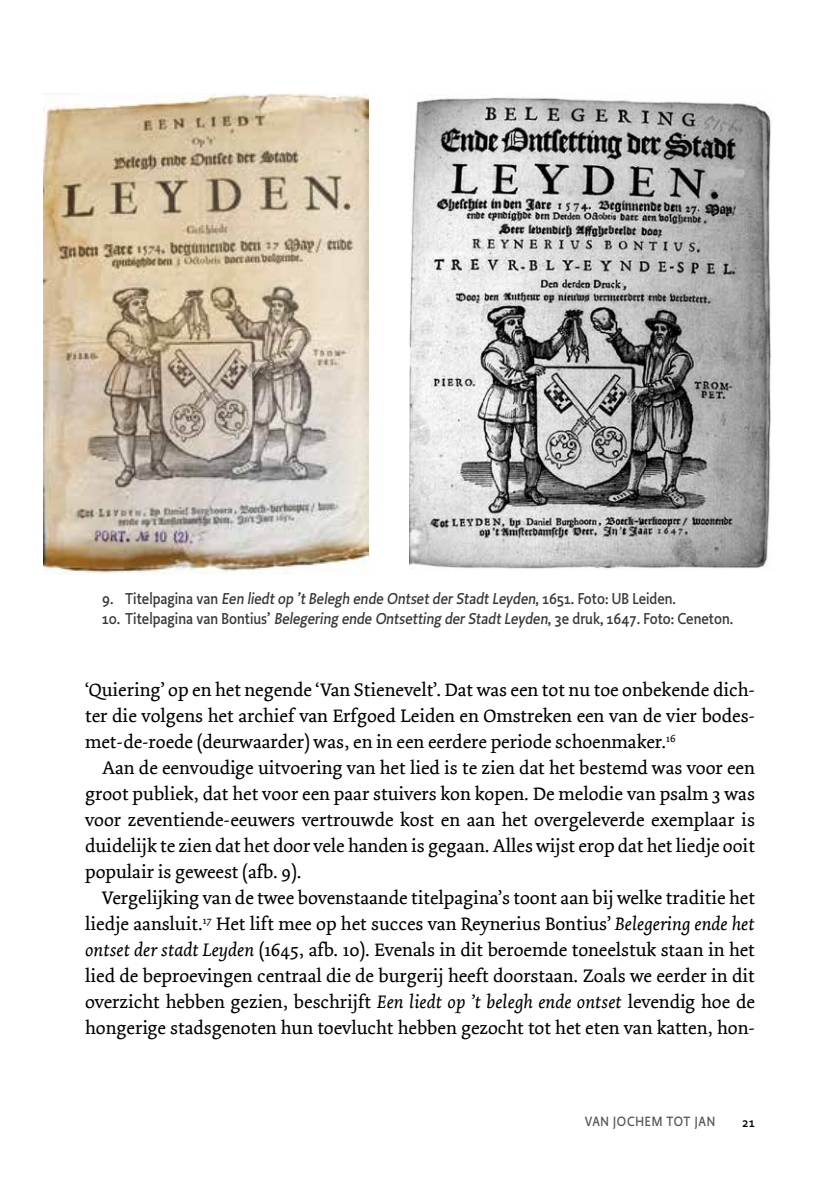
<style>
.page{position:relative;width:840px;height:1191px;background:#fff}
.page>*{position:absolute;margin:0;border:0;box-sizing:border-box;transform-origin:0 0}
.t1{font:19px/26px "Dolly";color:#000;text-align:justify}
.t2{font:500 16.4px "Productus";color:#3a3a39}
.t3{font:500 14px "Productus";letter-spacing:.05em;color:#565655}
.t4{font:500 14px "Productus";color:#000}
.s1{font-style:italic}
</style>
<div class="page">
<img style="left:43px;top:94px;width:325px;height:481px">
<img style="left:410px;top:97px;width:361px;height:473px">
<p class="t2" style="left:102px;top:589px;width:575px">9. T itelpagina van Een liedt op ’t Belegh ende Ontset derStadt Leyden, 1651. Foto: UB Leiden.</p>
<p class="t2" style="left:102px;top:609px;width:632px">10. Titelpagina van Bontius’ Belegering ende Ontsetting derStadt Leyden, 3e druk, 1647. Foto: Ceneton.</p>
<p class="t1" style="left:85px;top:677px;width:671px">‘Quiering’ op en het negende ‘Van Stienevelt’. Dat was een tot nu toe onbekende dich&shy;ter die volgens het archief van Erfgoed Leiden en Omstreken een van de vier bodes&shy;met-de-roede (deurwaarder) was, en in een eerdere periode schoenmaker.<sup>16</sup></p>
<p class="t1" style="left:85px;top:755px;width:671px;text-indent:17px">Aan de eenvoudige uitvoering van het lied is te zien dat het bestemd was voor een groot publiek, dat het voor een paar stuivers kon kopen. De melodie van psalm 3 was voor zeventiende-eeuwers vertrouwde kost en aan het overgeleverde exemplaar is duidelijk te zien dat het door vele handen is gegaan. Alles wijst erop dat het liedje ooit populair is geweest (afb. 9).</p>
<p class="t1" style="left:85px;top:885px;width:671px;text-indent:17px">Vergelijking van de twee bovenstaande titelpagina’s toont aan bij welke traditie het liedje aansluit.<sup>17</sup> Het lift mee op het succes van Reynerius Bontius’ <span class="s1">Belegering ende het ontset der stadt Leyden</span> (1645, afb. 10). Evenals in dit beroemde toneelstuk staan in het lied de beproevingen centraal die de burgerij heeft doorstaan. Zoals we eerder in dit overzicht hebben gezien, beschrijft <span class="s1">Een liedt op ’t belegh ende ontset</span> levendig hoe de hongerige stadsgenoten hun toevlucht hebben gezocht tot het eten van katten, hon-</p>
<p class="t3" style="left:584px;top:1113px;width:132px">van jochem tot jan</p>
<p class="t4" style="left:741px;top:1114px;width:14px">21</p>
</div>
